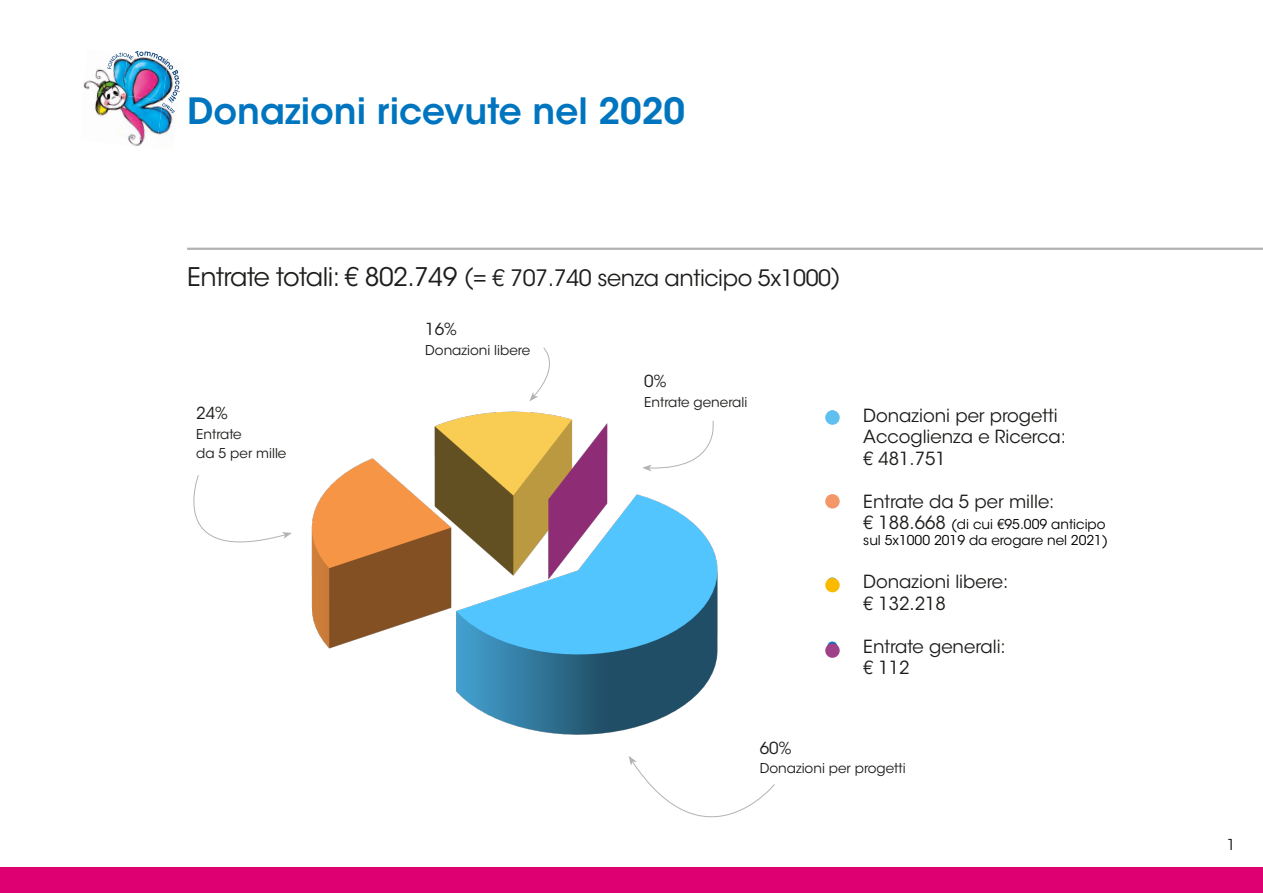
<style>
.page{position:relative;width:1263px;height:893px;background:#fff}
.page>*{position:absolute;margin:0;border:0;box-sizing:border-box;transform-origin:0 0}
.t1{font:600 36px "ITC Avant Garde Std";color:#0075bf}
.t2{font:22.5px "ITC Avant Garde Std";letter-spacing:-.02em;color:#1d1d1b}
.t3{font:18px/21.6px "ITC Avant Garde Std";color:#1d1d1b}
.t4{font:16.5px "ITC Avant Garde Std";color:#1d1d1b}
.t5{font:15px "ITC Avant Garde Std";color:#1d1d1b}
.t6{font:13.5px/19.5px "ITC Avant Garde Std";color:#1d1d1b}
.t7{font:13.5px/16.2px "ITC Avant Garde Std";color:#000}
.s1{font-size:25.5px}
.s2{font-weight:600;font-size:36px;color:#0075bf}
.s3{font-size:18px;color:#1d1d1b}
</style>
<div class="page">
<div style="left:0;top:867px;width:1263px;height:26px;background:#de0072"></div>
<hr style="left:187px;top:248px;width:1076px;height:2px;background:#b2b2b2">
<img style="left:83px;top:66px;width:25px;height:24px">
<img style="left:163px;top:113px;width:10px;height:21px">
<img style="left:94px;top:90px;width:14px;height:26px">
<img style="left:122px;top:113px;width:41px;height:22px">
<img style="left:122px;top:132px;width:35px;height:14px">
<img style="left:108px;top:51px;width:72px;height:62px">
<img style="left:311px;top:411px;width:407px;height:324px">
<svg style="left:193px;top:475px;width:99px;height:68px"></svg>
<svg style="left:642px;top:420px;width:76px;height:51px"></svg>
<svg style="left:529px;top:348px;width:21px;height:53px"></svg>
<svg style="left:629px;top:756px;width:146px;height:62px"></svg>
<div style="left:825px;top:578px;width:15px;height:14px;background:#fbba00;border-radius:50%"></div>
<div style="left:825px;top:643px;width:15px;height:15px;background:#a04088;border-radius:50%"></div>
<div style="left:825px;top:410px;width:15px;height:15px;background:#5fbfee;border-radius:50%"></div>
<div style="left:825px;top:494px;width:15px;height:15px;background:#f39769;border-radius:50%"></div>
<h1 class="t1" style="left:187px;top:97px;width:500px">Donazioni ricevute nel 2020</h1>
<p class="t2" style="left:187px;top:269px;width:655px"><span class="s1">Entrate totali: € 802.749</span> (= € 707.740 senza anticipo 5x1000)</p>
<p class="t4" style="left:196px;top:407px;width:33px">24%</p>
<p class="t6" style="left:196px;top:425px;width:92px">Entrate<br>da 5 per mille</p>
<p class="t4" style="left:425px;top:323px;width:33px">16%</p>
<p class="t6" style="left:425px;top:342px;width:106px">Donazioni libere</p>
<p class="t4" style="left:644px;top:375px;width:24px">0%</p>
<p class="t6" style="left:644px;top:394px;width:105px">Entrate generali</p>
<p class="t3" style="left:863px;top:406px;width:204px;text-indent:-43px"><span class="s2">•</span> Donazioni per progetti<br>Accoglienza e Ricerca: € 481.751</p>
<p class="t3" style="left:821px;top:492px;width:235px"><span class="s2">•</span> Entrate da 5 per mille:</p>
<p class="t7" style="left:863px;top:518px;width:246px"><span class="s3">€ 188.668</span> (di cui €95.009 anticipo sul 5x1000 2019 da erogare nel 2021)</p>
<p class="t3" style="left:863px;top:573px;width:147px;text-indent:-43px"><span class="s2">•</span> Donazioni libere: € 132.218</p>
<p class="t3" style="left:863px;top:638px;width:144px;text-indent:-43px"><span class="s2">•</span> Entrate generali: € 112</p>
<p class="t4" style="left:760px;top:741px;width:33px">60%</p>
<p class="t6" style="left:760px;top:760px;width:147px">Donazioni per progetti</p>
<p class="t5" style="left:1227px;top:839px;width:10px">1</p>
</div>
